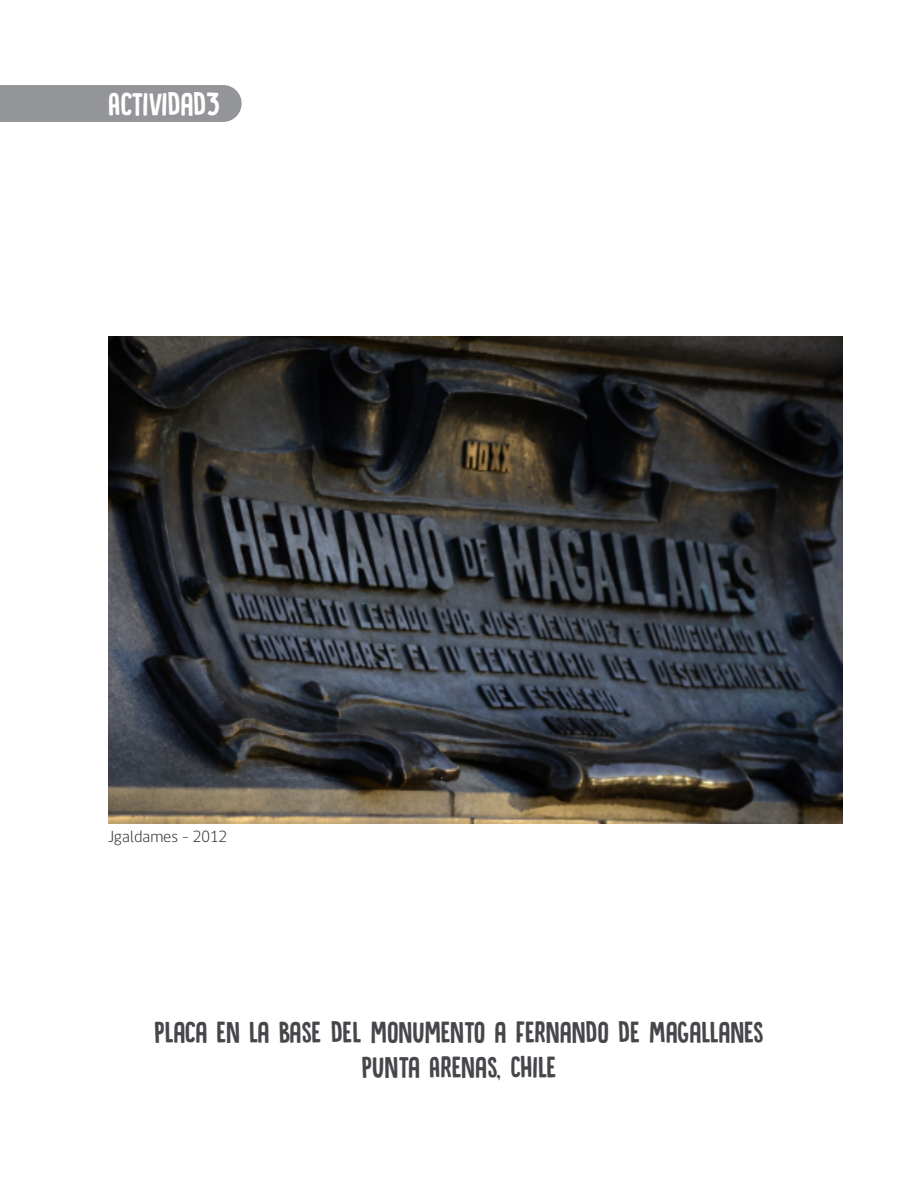
<style>
.page{position:relative;width:918px;height:1188px;background:#fff}
.page>*{position:absolute;margin:0;border:0;box-sizing:border-box;transform-origin:0 0}
.t1{font:34.5px "DK Canoodle";color:#fff}
.t2{font:31.5px/35.4px "DK Canoodle";color:#45474a;text-align:center}
.t3{font:300 16.5px "gob CL";color:#231f20}
</style>
<div class="page">
<div style="left:0;top:85px;width:242px;height:37px;background:#939598"></div>
<img style="left:108px;top:337px;width:734px;height:486px">
<p class="t1" style="left:108px;top:83px;width:114px">ACTIVIDAD3</p>
<p class="t3" style="left:108px;top:830px;width:121px">Jgaldames - 2012</p>
<p class="t2" style="left:154px;top:1014px;width:611px">PLACA EN LA BASE DEL MONUMENTO A FERNANDO DE MAGALLANES<br>PUNTA ARENAS, CHILE</p>
</div>
